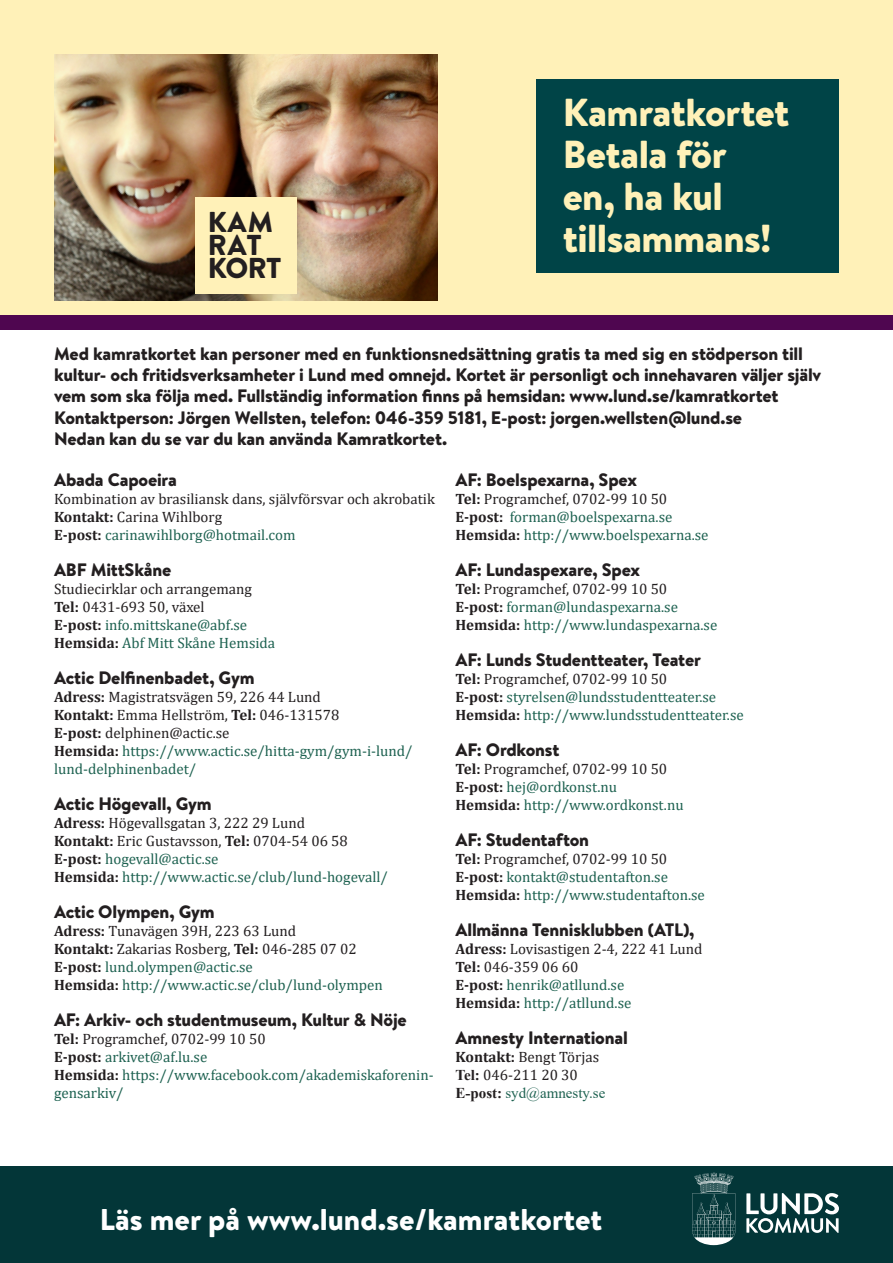
<style>
.page{position:relative;width:893px;height:1263px;background:#fff}
.page>*{position:absolute;margin:0;border:0;box-sizing:border-box;transform-origin:0 0}
.Rubrik_2{font:900 39px/42px "Brandon Text";letter-spacing:-.015em;color:#fff1b8}
.t1{font:900 30px "Brandon Text";color:#fff}
.t2{font:900 28.8px/23px "Brandon Text";letter-spacing:-.015em;color:#231f20}
.Rubrik_4{font:900 18px/21px "Brandon Text";letter-spacing:-.01em;color:#231f20}
.bröd{font:900 18px "Brandon Text";letter-spacing:-.01em;color:#231f20}
.bröd-2{font:15px/18px "Cambria";color:#1e6251}
.bröd-3{font:15px/18px "Cambria";color:#231f20}
.s1{font-weight:700}
.s2{color:#1e6251}
.s3{font-weight:700;color:#231f20}
.s4{color:#231f20}
.s5{font-family:"Times New Roman";font-weight:700}
.s6{font-family:"Times New Roman";color:#1e6251}
</style>
<div class="page">
<div style="left:0;top:0;width:893px;height:315px;background:#fff1b8"></div>
<div style="left:0;top:1166px;width:893px;height:97px;background:#033638"></div>
<svg style="left:746px;top:1193px;width:93px;height:40px"></svg>
<svg style="left:692px;top:1173px;width:43px;height:72px"></svg>
<div style="left:0;top:315px;width:893px;height:15px;background:#4f0650"></div>
<img style="left:54px;top:54px;width:383px;height:246px">
<div style="left:195px;top:197px;width:102px;height:97px;background:#fff1b8"></div>
<div style="left:536px;top:79px;width:303px;height:193px;background:#004447"></div>
<p class="t2" style="left:208px;top:210px;width:75px">KAM<br>RAT<br>KORT</p>
<p class="Rubrik_2" style="left:563px;top:91px;width:228px">Kamratkortet<br>Betala för<br>en, ha kul tillsammans!</p>
<p class="Rubrik_4" style="left:54px;top:343px;width:769px">Med kamratkortet kan personer med en funktionsnedsättning gratis ta med sig en stödperson till kultur- och fritidsverksamheter i Lund med omnejd. Kortet är personligt och innehavaren väljer själv vem som ska följa med. Fullständig information finns på hemsidan: www.lund.se/kamratkortet</p>
<p class="Rubrik_4" style="left:54px;top:407px;width:690px">Kontaktperson: Jörgen Wellsten, telefon: 046-359 5181, E-post: jorgen.wellsten@lund.se<br>Nedan kan du se var du kan använda Kamratkortet.</p>
<p class="Rubrik_4" style="left:54px;top:469px;width:125px">Abada Capoeira</p>
<p class="bröd-3" style="left:54px;top:490px;width:382px">Kombination av brasiliansk dans, självförsvar och akrobatik<br><span class="s1">Kontakt:</span> Carina Wihlborg<br><span class="s1">E-post:</span> <span class="s2">carinawihlborg@hotmail.com</span></p>
<p class="bröd" style="left:54px;top:557px;width:119px">ABF MittSkåne</p>
<p class="bröd-3" style="left:54px;top:580px;width:199px">Studiecirklar och arrangemang</p>
<p class="bröd-2" style="left:54px;top:598px;width:223px"><span class="s3">Tel:</span> <span class="s4">0431-693 50, växel<br></span><span class="s3">E-post:</span> info.mittskane@abf.se<br><span class="s3">Hemsida:</span> Abf Mitt Skåne Hemsida</p>
<p class="bröd" style="left:54px;top:665px;width:202px">Actic Delfinenbadet, Gym</p>
<p class="bröd-3" style="left:54px;top:688px;width:360px"><span class="s1">Adress:</span> Magistratsvägen 59, 226 44 Lund<br><span class="s1">Kontakt:</span> Emma Hellström, <span class="s1">Tel:</span> 046-131578<br><span class="s1">E-post:</span> delphinen@actic.se<br><span class="s1">Hemsida:</span> <span class="s2">https://www.actic.se/hitta-gym/gym-i-lund/ lund-delphinenbadet/</span></p>
<p class="bröd" style="left:54px;top:791px;width:159px">Actic Högevall, Gym</p>
<p class="bröd-2" style="left:54px;top:814px;width:335px"><span class="s3">Adress:</span> <span class="s4">Högevallsgatan 3, 222 29 Lund<br></span><span class="s3">Kontakt:</span> <span class="s4">Eric Gustavsson,</span> <span class="s3">Tel:</span> <span class="s4">0704-54 06 58<br></span><span class="s3">E-post:</span> hogevall@actic.se<br><span class="s3">Hemsida:</span> http://www.actic.se/club/lund-hogevall/</p>
<p class="bröd" style="left:54px;top:899px;width:162px">Actic Olympen, Gym</p>
<p class="bröd-2" style="left:54px;top:922px;width:330px"><span class="s3">Adress:</span> <span class="s4">Tunavägen 39H, 223 63 Lund<br></span><span class="s3">Kontakt:</span> <span class="s4">Zakarias Rosberg,</span> <span class="s3">Tel:</span> <span class="s4">046-285 07 02<br></span><span class="s3">E-post:</span> lund.olympen@actic.se<br><span class="s3">Hemsida:</span> http://www.actic.se/club/lund-olympen</p>
<p class="bröd" style="left:54px;top:1007px;width:354px">AF: Arkiv- och studentmuseum, Kultur &amp; Nöje</p>
<p class="bröd-2" style="left:54px;top:1030px;width:381px"><span class="s3">Tel:</span> <span class="s4">Programchef, 0702-99 10 50<br></span><span class="s3">E-post:</span> arkivet@af.lu.se<br><span class="s3">Hemsida:</span> https://www.facebook.com/akademiskaforenin&shy;gensarkiv/</p>
<p class="Rubrik_4" style="left:455px;top:469px;width:183px">AF: Boelspexarna, Spex</p>
<p class="bröd-2" style="left:455px;top:490px;width:255px"><span class="s3">Tel:</span> <span class="s4">Programchef, 0702-99 10 50<br></span><span class="s3">E-post:</span> forman@boelspexarna.se<br><span class="s3">Hemsida:</span> http://www.boelspexarna.se</p>
<p class="bröd" style="left:455px;top:557px;width:186px">AF: Lundaspexare, Spex</p>
<p class="bröd-2" style="left:455px;top:580px;width:263px"><span class="s3">Tel:</span> <span class="s4">Programchef, 0702-99 10 50<br></span><span class="s3">E-post:</span> forman@lundaspexarna.se<br><span class="s3">Hemsida:</span> http://www.lundaspexarna.se</p>
<p class="bröd" style="left:455px;top:647px;width:247px">AF: Lunds Studentteater, Teater</p>
<p class="bröd-2" style="left:455px;top:670px;width:290px"><span class="s3">Tel:</span> <span class="s4">Programchef, 0702-99 10 50<br></span><span class="s3">E-post:</span> styrelsen@lundsstudentteater.se<br><span class="s3">Hemsida:</span> http://www.lundsstudentteater.se</p>
<p class="bröd" style="left:455px;top:737px;width:105px">AF: Ordkonst</p>
<p class="bröd-2" style="left:455px;top:760px;width:230px"><span class="s3">Tel:</span> <span class="s4">Programchef, 0702-99 10 50<br></span><span class="s3">E-post:</span> hej@ordkonst.nu<br><span class="s3">Hemsida:</span> http://www.ordkonst.nu</p>
<p class="bröd" style="left:455px;top:827px;width:135px">AF: Studentafton</p>
<p class="bröd-2" style="left:455px;top:850px;width:251px"><span class="s3">Tel:</span> <span class="s4">Programchef, 0702-99 10 50<br></span><span class="s3">E-post:</span> kontakt@studentafton.se<br><span class="s3">Hemsida:</span> http://www.studentafton.se</p>
<p class="bröd" style="left:455px;top:917px;width:240px">Allmänna Tennisklubben (ATL),</p>
<p class="bröd-3" style="left:455px;top:940px;width:249px"><span class="s1">Adress:</span> Lovisastigen 2-4, 222 41 Lund<br><span class="s1">Tel:</span> 046-359 06 60<br><span class="s1">E-post:</span> <span class="s2">henrik@atllund.se<br></span><span class="s1">Hemsida:</span> <span class="s2">http://atllund.se</span></p>
<p class="bröd" style="left:455px;top:1025px;width:174px">Amnesty International</p>
<p class="bröd-3" style="left:455px;top:1048px;width:151px"><span class="s1">Kontakt:</span> Bengt Törjas<br><span class="s5">Tel:</span> 046-211 20 30<br><span class="s5">E-post:</span> <span class="s6">syd@amnesty.se</span></p>
<p class="t1" style="left:100px;top:1198px;width:504px">Läs mer på www.lund.se/kamratkortet</p>
</div>
